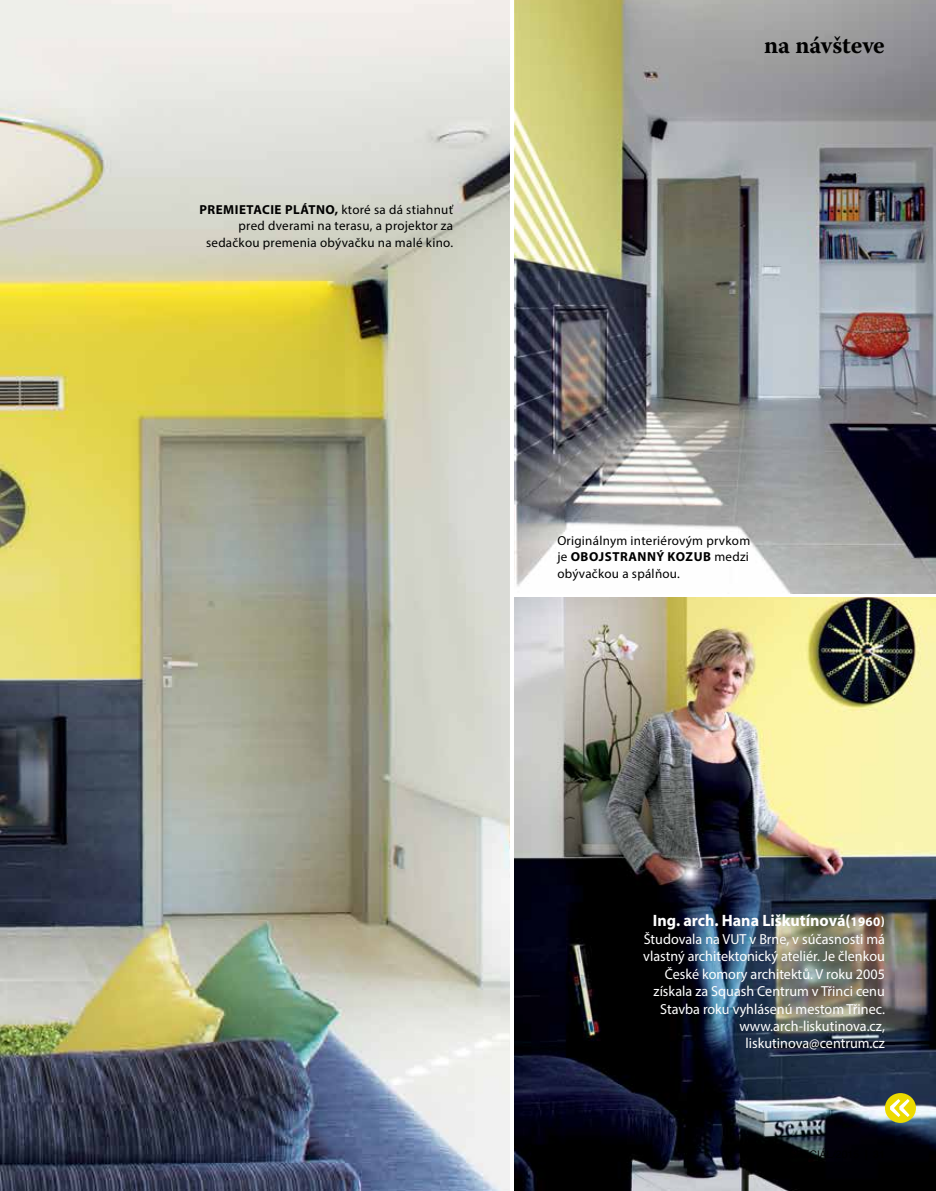
<style>
.page{position:relative;width:936px;height:1191px;background:#fff}
.page>*{position:absolute;margin:0;border:0;box-sizing:border-box;transform-origin:0 0}
.t1{font:700 24px "Warnock Pro";color:#000}
.t2{font:700 16.5px "Myriad Pro";color:#fff}
.t3{font:14.55px/17.4px "Myriad Pro";color:#fff;text-align:right}
.t4{font:13.05px/16.5px "Myriad Pro";letter-spacing:.02em;color:#000;text-align:right}
.s1{font-weight:700}
.s2{font-size:13.05px}
</style>
<div class="page">
<img style="left:0;top:0;width:509px;height:1191px">
<img style="left:514px;top:0;width:421px;height:593px">
<img style="left:514px;top:597px;width:421px;height:594px">
<div style="left:884px;top:1093px;width:31px;height:30px;background:#ecda00;border-radius:50%"></div>
<svg style="left:890px;top:1099px;width:19px;height:18px"></svg>
<p class="t4" style="left:199px;top:201px;width:255px"><span class="s1">PREMI ETACI E PLÁTNO,</span> ktoré sa dá stiahnuť pred dverami na terasu, a projektor za sedačkou premenia obývačku na malé kino.</p>
<h1 class="t1" style="left:764px;top:31px;width:122px">na návšteve</h1>
<p class="t4" style="left:557px;top:532px;width:194px;text-align:justify">Originálnym interiérovým prvkom je <span class="s1">OBOJSTRANNÝ KOZUB</span> medzi obývačkou a spálňou.</p>
<p class="t2" style="left:653px;top:910px;width:233px">ING. ARCH. HANA LIŠKUTÍNOVÁ(<span class="s2">1960)</span></p>
<p class="t3" style="left:643px;top:930px;width:243px">Študovala na VUT v Brne, v súčasnosti má vlastný architektonický ateliér. Je členkou České komory architektů. V roku 2005 získala za Squash Centrum v Třinci cenu Stavba roku vyhlásenú mestom Třinec. www.arch-liskutinova.cz, liskutinova@centrum.cz</p>
</div>
